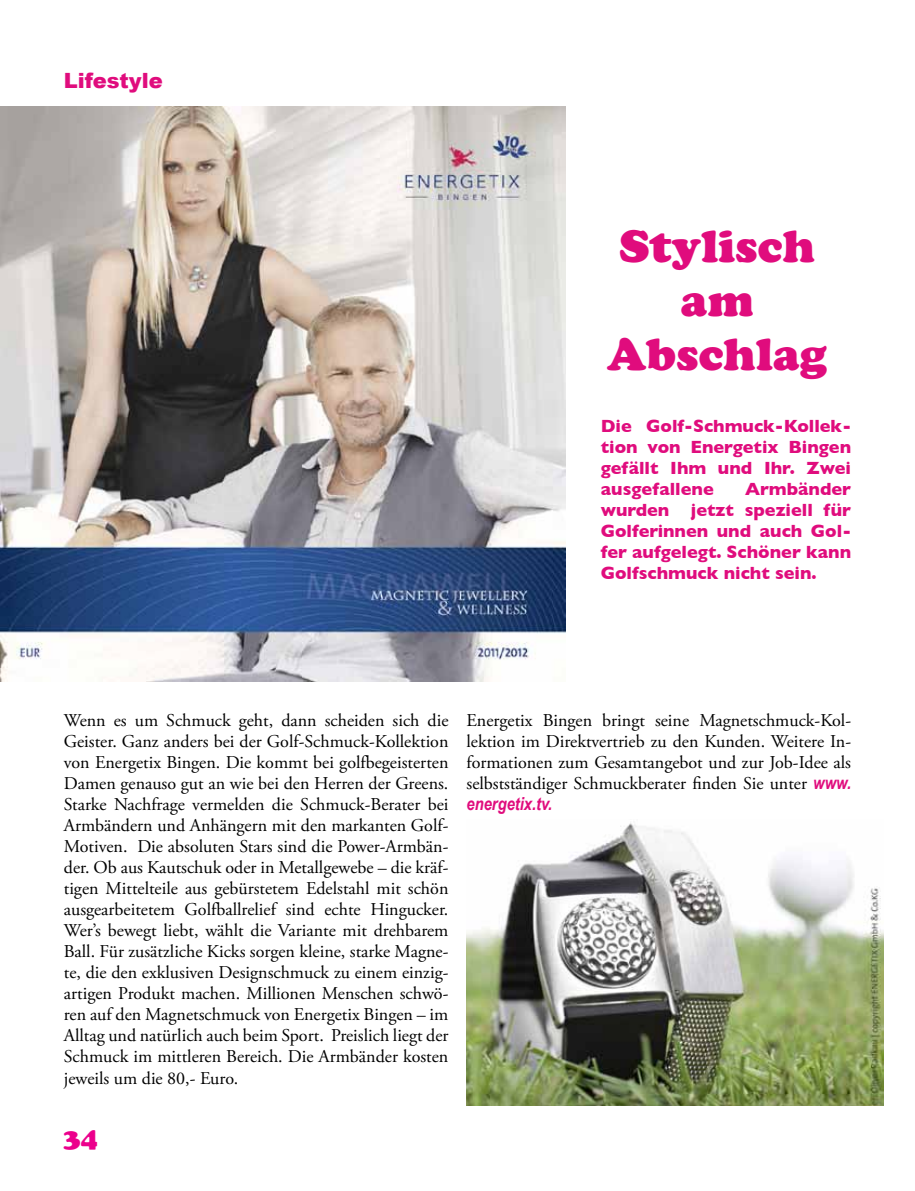
<style>
.page{position:relative;width:915px;height:1191px;background:#fff}
.page>*{position:absolute;margin:0;border:0;box-sizing:border-box;transform-origin:0 0}
.t1{font:45px/54px "Cooper Black Std";color:#e00c7d;text-align:center}
.t2{font:27px "Cooper Black Std";color:#ec008c}
.t3{font:900 21px "Arial";color:#e00c7d}
.t4{font:18px/21px "Adobe Garamond Pro";color:#000;text-align:justify}
.t5{font:700 18px/21px "Gill Sans";color:#e00c7d;text-align:justify}
.t6{font:italic 700 18px "Arial Narrow";color:#e00c7d}
.s1{font-family:"Arial Narrow";font-weight:700;font-style:italic;color:#e00c7d}
</style>
<div class="page">
<img style="left:0;top:107px;width:565px;height:575px">
<img style="left:466px;top:822px;width:416px;height:284px">
<p class="t3" style="left:64px;top:65px;width:100px">Lifestyle</p>
<h1 class="t1" style="left:606px;top:219px;width:221px">Stylisch am<br>Abschlag</h1>
<p class="t5" style="left:600px;top:415px;width:252px">Die Golf-Schmuck-Kollek&shy;tion von Energetix Bingen gefällt Ihm und Ihr. Zwei ausgefallene</p>
<p class="t5" style="left:600px;top:478px;width:252px;text-indent:144px">Armbänder wurden jetzt speziell für Golferinnen und auch Gol&shy;fer aufgelegt. Schöner kann Golfschmuck nicht sein.</p>
<p class="t4" style="left:64px;top:710px;width:386px">Wenn es um Schmuck geht, dann scheiden sich die Geister. Ganz anders bei der Golf-Schmuck-Kollektion von Energetix Bingen. Die kommt bei golfbegeisterten Damen genauso gut an wie bei den Herren der Greens.<br>Starke Nachfrage vermelden die Schmuck-Berater bei Armbändern und Anhängern mit den markanten Golf-Motiven. Die absoluten Stars sind die Power-Armbän&shy;der. Ob aus Kautschuk oder in Metallgewebe – die kräf&shy;tigen Mittelteile aus gebürstetem Edelstahl mit schön ausgearbeitetem Golfballrelief sind echte Hingucker.<br>Wer’s bewegt liebt, wählt die Variante mit drehbarem Ball. Für zusätzliche Kicks sorgen kleine, starke Magne&shy;te, die den exklusiven Designschmuck zu einem einzig&shy;artigen Produkt machen. Millionen Menschen schwö&shy;ren auf den Magnetschmuck von Energetix Bingen – im Alltag und natürlich auch beim Sport. Preislich liegt der Schmuck im mittleren Bereich. Die Armbänder kosten jeweils um die 80,- Euro.</p>
<h2 class="t2" style="left:64px;top:1121px;width:36px">34</h2>
<p class="t4" style="left:466px;top:711px;width:386px">Energetix Bingen bringt seine Magnetschmuck-Kol&shy;lektion im Direktvertrieb zu den Kunden. Weitere In&shy;formationen zum Gesamtangebot und zur Job-Idee als selbstständiger Schmuckberater finden Sie unter <span class="s1">www.</span></p>
<p class="t6" style="left:466px;top:790px;width:87px">energetix.tv.</p>
</div>
